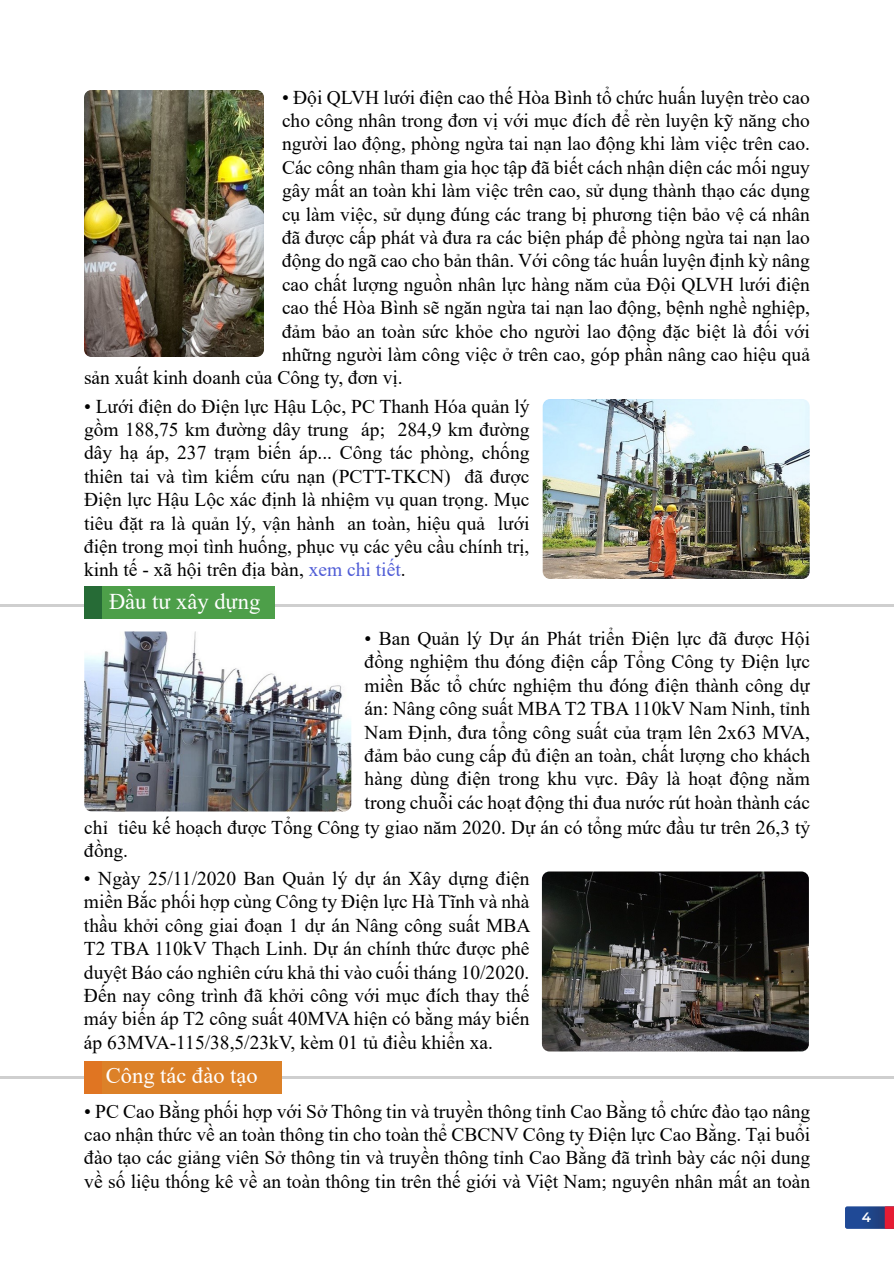
<style>
.page{position:relative;width:894px;height:1263px;background:#fff}
.page>*{position:absolute;margin:0;border:0;box-sizing:border-box;transform-origin:0 0}
.t1{font:22.5px "Times New Roman";color:#fff}
.t2{font:19.5px/23.4px "Times New Roman";color:#000;text-align:justify}
.t3{font:600 13.5px "Montserrat";color:#fff}
.s1{color:#4f5cd6}
</style>
<div class="page">
<svg style="left:845px;top:1206px;width:49px;height:23px"></svg>
<img style="left:84px;top:90px;width:180px;height:267px">
<img style="left:543px;top:399px;width:267px;height:180px">
<hr style="left:1px;top:604px;width:893px;height:3px;background:#cfcfcf">
<div style="left:84px;top:586px;width:18px;height:34px;background:#266b36"></div>
<div style="left:102px;top:586px;width:173px;height:34px;background:#4d9f49"></div>
<img style="left:84px;top:632px;width:267px;height:179px">
<img style="left:542px;top:872px;width:267px;height:179px">
<hr style="left:1px;top:1076px;width:893px;height:2px;background:#cfcfcf">
<div style="left:84px;top:1061px;width:19px;height:33px;background:#e07522"></div>
<div style="left:102px;top:1061px;width:180px;height:33px;background:#dc8128"></div>
<p class="t2" style="left:282px;top:85px;width:529px">• Đội QLVH lưới điện cao thế Hòa Bình tổ chức huấn luyện trèo cao</p>
<p class="t2" style="left:282px;top:108px;width:530px">cho công nhân trong đơn vị với mục đích để rèn luyện kỹ năng cho</p>
<p class="t2" style="left:282px;top:131px;width:530px">người lao động, phòng ngừa tai nạn lao động khi làm việc trên cao.</p>
<p class="t2" style="left:282px;top:155px;width:530px">Các công nhân tham gia học tập đã biết cách nhận diện các mối nguy</p>
<p class="t2" style="left:282px;top:178px;width:529px">gây mất an toàn khi làm việc trên cao, sử dụng thành thạo các dụng</p>
<p class="t2" style="left:282px;top:202px;width:530px">cụ làm việc, sử dụng đúng các trang bị phương tiện bảo vệ cá nhân</p>
<p class="t2" style="left:282px;top:225px;width:530px">đã được cấp phát và đưa ra các biện pháp để phòng ngừa tai nạn lao</p>
<p class="t2" style="left:282px;top:248px;width:530px">động do ngã cao cho bản thân. Với công tác huấn luyện định kỳ nâng</p>
<p class="t2" style="left:282px;top:272px;width:530px">cao chất lượng nguồn nhân lực hàng năm của Đội QLVH lưới điện</p>
<p class="t2" style="left:282px;top:295px;width:530px">cao thế Hòa Bình sẽ ngăn ngừa tai nạn lao động, bệnh nghề nghiệp,</p>
<p class="t2" style="left:282px;top:319px;width:530px">đảm bảo an toàn sức khỏe cho người lao động đặc biệt là đối với</p>
<p class="t2" style="left:282px;top:342px;width:530px">những người làm công việc ở trên cao, góp phần nâng cao hiệu quả</p>
<p class="t2" style="left:84px;top:365px;width:320px">sản xuất kinh doanh của Công ty, đơn vị.</p>
<p class="t2" style="left:84px;top:394px;width:447px">• Lưới điện do Điện lực Hậu Lộc, PC Thanh Hóa quản lý gồm 188,75 km đường dây trung áp; 284,9 km đường dây hạ áp, 237 trạm biến áp... Công tác phòng, chống thiên tai và tìm kiếm cứu nạn (PCTT-TKCN) đã được Điện lực Hậu Lộc xác định là nhiệm vụ quan trọng. Mục tiêu đặt ra là quản lý, vận hành an toàn, hiệu quả lưới điện trong mọi tình huống, phục vụ các yêu cầu chính trị, kinh tế - xã hội trên địa bàn, <span class="s1">xem chi tiết</span>.</p>
<p class="t1" style="left:109px;top:585px;width:153px">Đầu tư xây dựng</p>
<p class="t2" style="left:365px;top:626px;width:447px">• Ban Quản lý Dự án Phát triển Điện lực đã được Hội đồng nghiệm thu đóng điện cấp Tổng Công ty Điện lực miền Bắc tổ chức nghiệm thu đóng điện thành công dự án: Nâng công suất MBA T2 TBA 110kV Nam Ninh, tỉnh Nam Định, đưa tổng công suất của trạm lên 2x63 MVA, đảm bảo cung cấp đủ điện an toàn, chất lượng cho khách hàng dùng điện trong khu vực. Đây là hoạt động nằm trong chuỗi các hoạt động thi đua nước rút hoàn thành các</p>
<p class="t2" style="left:84px;top:815px;width:728px">chỉ tiêu kế hoạch được Tổng Công ty giao năm 2020. Dự án có tổng mức đầu tư trên 26,3 tỷ đồng.</p>
<p class="t2" style="left:84px;top:866px;width:448px">• Ngày 25/11/2020 Ban Quản lý dự án Xây dựng điện miền Bắc phối hợp cùng Công ty Điện lực Hà Tĩnh và nhà thầu khởi công giai đoạn 1 dự án Nâng công suất MBA T2 TBA 110kV Thạch Linh. Dự án chính thức được phê duyệt Báo cáo nghiên cứu khả thi vào cuối tháng 10/2020.<br>Đến nay công trình đã khởi công với mục đích thay thế máy biến áp T2 công suất 40MVA hiện có bằng máy biến áp 63MVA-115/38,5/23kV, kèm 01 tủ điều khiển xa.</p>
<p class="t1" style="left:106px;top:1059px;width:153px">Công tác đào tạo</p>
<p class="t2" style="left:84px;top:1099px;width:728px">• PC Cao Bằng phối hợp với Sở Thông tin và truyền thông tỉnh Cao Bằng tổ chức đào tạo nâng cao nhận thức về an toàn thông tin cho toàn thể CBCNV Công ty Điện lực Cao Bằng. Tại buổi đào tạo các giảng viên Sở thông tin và truyền thông tỉnh Cao Bằng đã trình bày các nội dung về số liệu thống kê về an toàn thông tin trên thế giới và Việt Nam; nguyên nhân mất an toàn</p>
<p class="t3" style="left:862px;top:1208px;width:11px">4</p>
</div>
